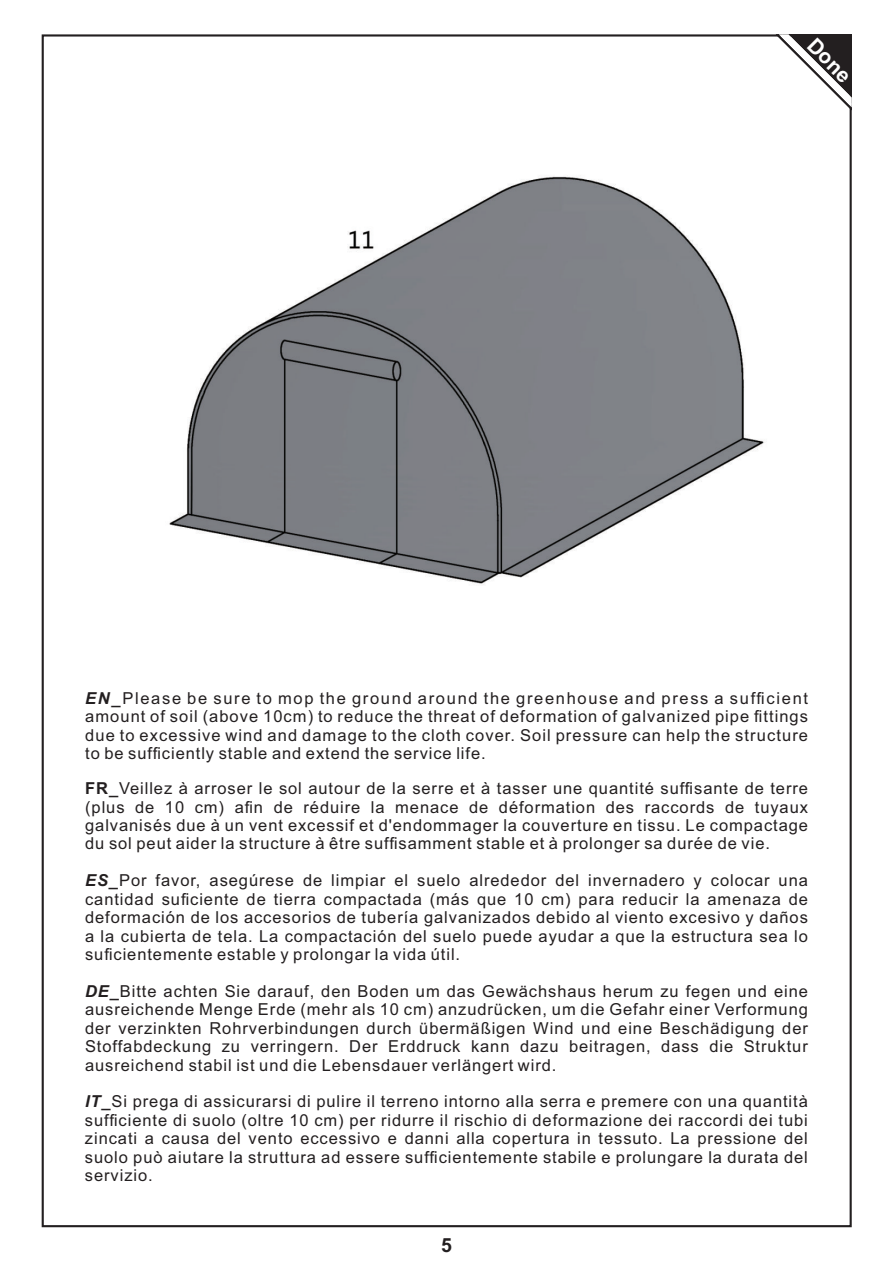
<style>
.page{position:relative;width:893px;height:1263px;background:#fff}
.page>*{position:absolute;margin:0;border:0;box-sizing:border-box;transform-origin:0 0}
.t1{font:700 27px "Arial";color:#fff}
.t2{font:700 21px "Arial";color:#fff}
.t3{font:700 19.5px "Arial";color:#231f20}
.t4{font:16.5px/18.5px "Arial";letter-spacing:.055em;color:#231f20;text-align:justify}
.s1{font-weight:700;font-style:italic}
.s2{font-weight:700}
</style>
<div class="page">
<img style="left:41px;top:114px;width:724px;height:511px">
<svg style="left:775px;top:34px;width:77px;height:79px"></svg>
<p class="t2" style="left:816px;top:36px;width:54px;rotate:45deg">Done</p>
<h1 class="t1" style="left:819px;top:42px;width:32px">0615</h1>
<p class="t4" style="left:85px;top:690px;width:724px"><span class="s1">EN_</span>Please be sure to mop the ground around the greenhouse and press a sufficient amount of soil (above 10cm) to reduce the threat of deformation of galvanized pipe fittings due to excessive wind and damage to the cloth cover. Soil pressure can help the structure to be sufficiently stable and extend the service life.</p>
<p class="t4" style="left:85px;top:780px;width:724px"><span class="s2">FR_</span>Veillez à arroser le sol autour de la serre et à tasser une quantité suffisante de terre (plus de 10 cm) afin de réduire la menace de déformation des raccords de tuyaux galvanisés due à un vent excessif et d'endommager la couverture en tissu. Le compactage du sol peut aider la structure à être suffisamment stable et à prolonger sa durée de vie.</p>
<p class="t4" style="left:85px;top:873px;width:724px"><span class="s1">ES_</span>Por favor, asegúrese de limpiar el suelo alrededor del invernadero y colocar una cantidad suficiente de tierra compactada (más que 10 cm) para reducir la amenaza de deformación de los accesorios de tubería galvanizados debido al viento excesivo y daños a la cubierta de tela. La compactación del suelo puede ayudar a que la estructura sea lo suficientemente estable y prolongar la vida útil.</p>
<p class="t4" style="left:85px;top:983px;width:724px"><span class="s1">DE_</span>Bitte achten Sie darauf, den Boden um das Gewächshaus herum zu fegen und eine ausreichende Menge Erde (mehr als 10 cm) anzudrücken, um die Gefahr einer Verformung der verzinkten Rohrverbindungen durch übermäßigen Wind und eine Beschädigung der Stoffabdeckung zu verringern. Der Erddruck kann dazu beitragen, dass die Struktur ausreichend stabil ist und die Lebensdauer verlängert wird.</p>
<p class="t4" style="left:85px;top:1094px;width:724px"><span class="s1">IT_</span>Si prega di assicurarsi di pulire il terreno intorno alla serra e premere con una quantità sufficiente di suolo (oltre 10 cm) per ridurre il rischio di deformazione dei raccordi dei tubi zincati a causa del vento eccessivo e danni alla copertura in tessuto. La pressione del suolo può aiutare la struttura ad essere sufficientemente stabile e prolungare la durata del servizio.</p>
<p class="t3" style="left:441px;top:1238px;width:12px">5</p>
</div>
